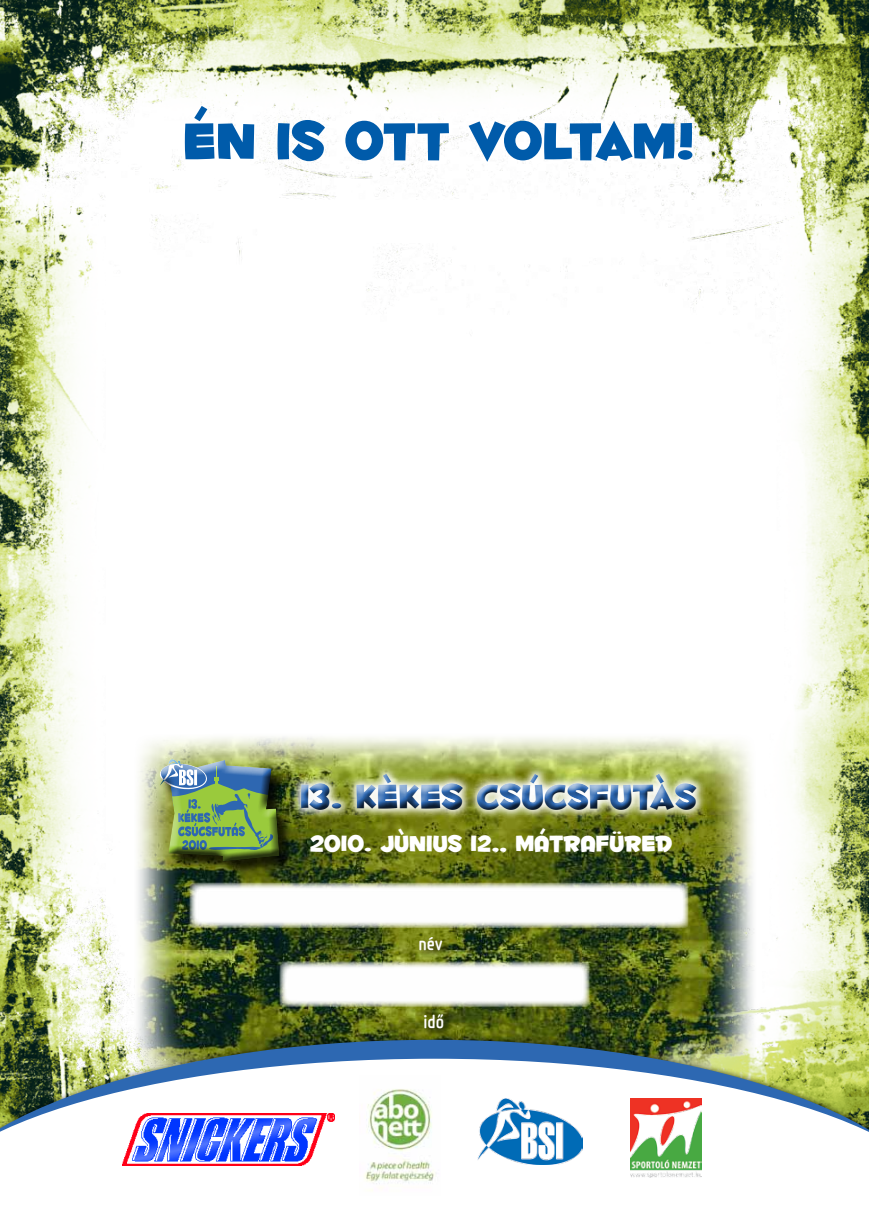
<style>
.page{position:relative;width:869px;height:1205px;background:#fff}
.page>*{position:absolute;margin:0;border:0;box-sizing:border-box;transform-origin:0 0}
.t1{font:62.5px "Fontdinerdotcom Huggable";color:#005baa}
.t2{font:40.75px "Fontdinerdotcom Huggable";color:#2d68b2}
.t3{font:26.62px "Fontdinerdotcom Huggable";color:#fff}
.t4{font:700 17.5px "Samsung Imagination Condensed";color:#fff}
</style>
<div class="page">
<img style="left:0;top:0;width:868px;height:1034px">
<div style="left:421px;top:1011px;width:32px;height:27px;background:#000;opacity:.75"></div>
<div style="left:416px;top:934px;width:36px;height:25px;background:#000;opacity:.75"></div>
<div style="left:0;top:1034px;width:868px;height:171px;background:#000;opacity:.75"></div>
<img style="left:0;top:1040px;width:868px;height:18px">
<svg style="left:0;top:1058px;width:868px;height:147px"></svg>
<svg style="left:279px;top:961px;width:310px;height:46px"></svg>
<svg style="left:189px;top:882px;width:499px;height:46px"></svg>
<img style="left:122px;top:1114px;width:212px;height:51px">
<img style="left:359px;top:1076px;width:81px;height:120px">
<div style="left:161px;top:761px;width:133px;height:114px;background:#000;opacity:.75"></div>
<div style="left:151px;top:750px;width:133px;height:117px;background:#fff;opacity:.75"></div>
<div style="left:153px;top:754px;width:135px;height:116px;background:#000;opacity:.75"></div>
<img style="left:477px;top:1098px;width:105px;height:66px">
<img style="left:630px;top:1098px;width:71px;height:79px">
<svg style="left:290px;top:763px;width:415px;height:55px;background:#a3b44f"></svg>
<div style="left:294px;top:771px;width:411px;height:48px;background:#000;opacity:.75"></div>
<h1 class="t1" style="left:183px;top:103px;width:512px">ÉN IS OTT VOLTAM!</h1>
<h2 class="t2" style="left:300px;top:771px;width:398px">13. KÈKES CSÚCSFUTÀS</h2>
<p class="t3" style="left:310px;top:827px;width:363px">2010. JÙNIUS 12,, MÁTRAFÜRED</p>
<p class="t4" style="left:418px;top:932px;width:25px">név</p>
<p class="t4" style="left:423px;top:1010px;width:22px">idő</p>
</div>
